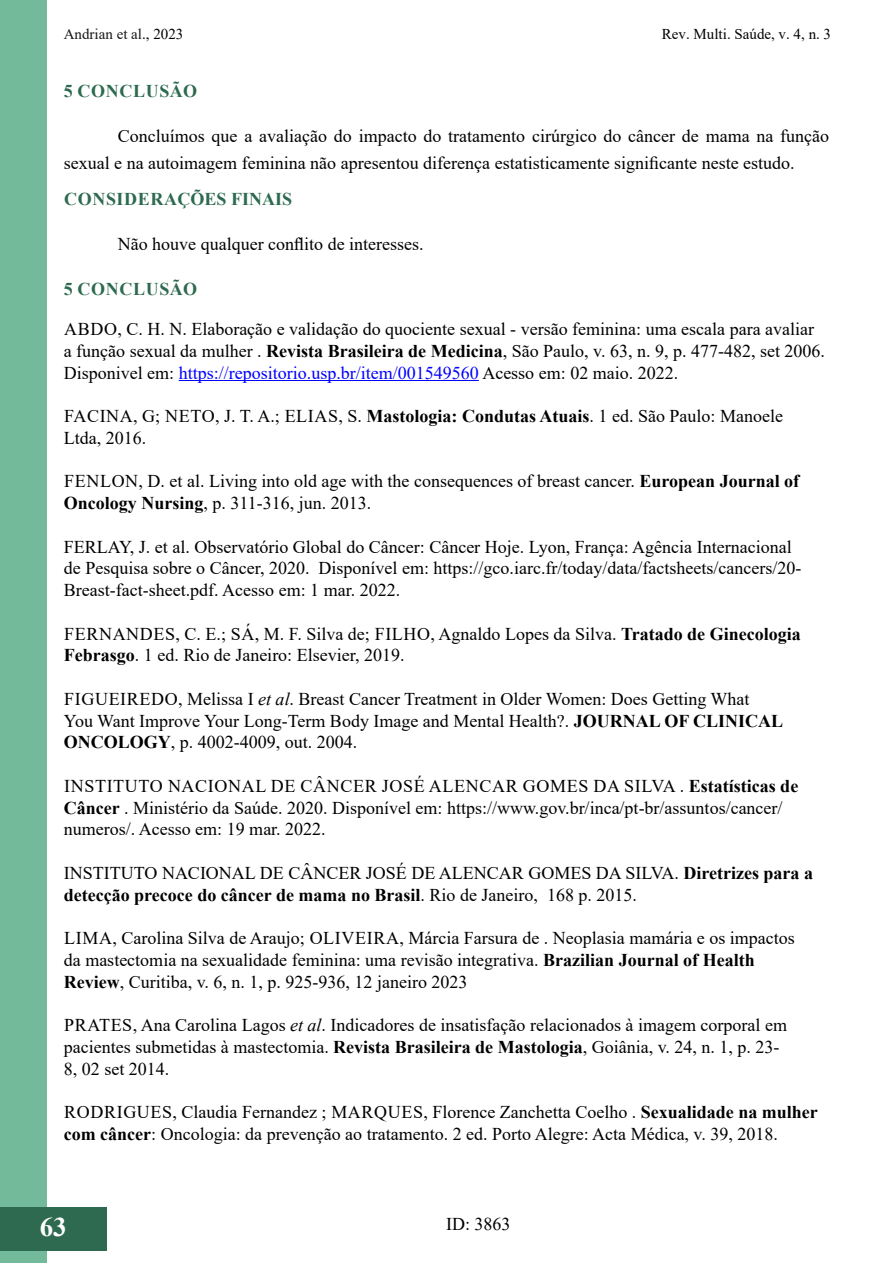
<style>
.page{position:relative;width:893px;height:1263px;background:#fff}
.page>*{position:absolute;margin:0;border:0;box-sizing:border-box;transform-origin:0 0}
.t1{font:700 27px "Times New Roman";color:#fff}
.t2{font:18px/21.8px "Times New Roman";color:#000}
.t3{font:700 18px "Times New Roman";letter-spacing:.035em;color:#2d6a4f}
.t4{font:15px "Times New Roman";color:#000}
.t5{font:15px "Times New Roman";color:#181717}
.s1{color:#000}
.s2{font-weight:700}
.s3{color:#00f}
.s4{font-style:italic}
</style>
<div class="page">
<div style="left:0;top:0;width:47px;height:1262px;background:#73ba9b"></div>
<hr style="left:892px;top:1207px;width:1px;height:43px;background:#2d6a4f">
<div style="left:0;top:1207px;width:106px;height:43px;background:#2d6a4f"></div>
<hr style="left:179px;top:380px;width:300px;height:1px;background:#00f">
<p class="t5" style="left:64px;top:24px;width:121px">Andrian et al<span class="s1">., 2023</span></p>
<p class="t4" style="left:662px;top:24px;width:171px">Rev. Multi. Saúde, v. 4, n. 3</p>
<p class="t3" style="left:64px;top:78px;width:135px">5 CONCLUSÃO</p>
<p class="t2" style="left:64px;top:122px;width:767px;line-height:27px;text-indent:54px">Concluímos que a avaliação do impacto do tratamento cirúrgico do câncer de mama na função sexual e na autoimagem feminina não apresentou diferença estatisticamente significante neste estudo.</p>
<p class="t3" style="left:64px;top:186px;width:229px">CONSIDERAÇÕES FINAIS</p>
<p class="t2" style="left:118px;top:233px;width:307px">Não houve qualquer conflito de interesses.</p>
<p class="t3" style="left:64px;top:276px;width:135px">5 CONCLUSÃO</p>
<p class="t2" style="left:64px;top:318px;width:763px">ABDO, C. H. N. Elaboração e validação do quociente sexual - versão feminina: uma escala para avaliar a função sexual da mulher . <span class="s2">Revista Brasileira de Medicina</span>, São Paulo, v. 63, n. 9, p. 477-482, set 2006.<br>Disponivel em: <span class="s3">https://repositorio.usp.br/item/001549560</span> Acesso em: 02 maio. 2022.</p>
<p class="t2" style="left:64px;top:404px;width:721px">FACINA, G; NETO, J. T. A.; ELIAS, S. <span class="s2">Mastologia: Condutas Atuais</span>. 1 ed. São Paulo: Manoele<br>Ltda, 2016.</p>
<p class="t2" style="left:64px;top:470px;width:737px">FENLON, D. et al. Living into old age with the consequences of breast cancer. <span class="s2">European Journal of<br>Oncology Nursing</span>, p. 311-316, jun. 2013.</p>
<p class="t2" style="left:64px;top:535px;width:739px">FERLAY, J. et al. Observatório Global do Câncer: Câncer Hoje. Lyon, França: Agência Internacional de Pesquisa sobre o Câncer, 2020. Disponível em: https://gco.iarc.fr/today/data/factsheets/cancers/20-<br>Breast-fact-sheet.pdf. Acesso em: 1 mar. 2022.</p>
<p class="t2" style="left:64px;top:622px;width:738px">FERNANDES, C. E.; SÁ, M. F. Silva de; FILHO, Agnaldo Lopes da Silva. <span class="s2">Tratado de Ginecologia<br>Febrasgo</span>. 1 ed. Rio de Janeiro: Elsevier, 2019.</p>
<p class="t2" style="left:64px;top:687px;width:721px">FIGUEIREDO, Melissa I <span class="s4">et al</span>. Breast Cancer Treatment in Older Women: Does Getting What<br>You Want Improve Your Long-Term Body Image and Mental Health?. <span class="s2">JOURNAL OF CLINICAL<br>ONCOLOGY</span>, p. 4002-4009, out. 2004.</p>
<p class="t2" style="left:64px;top:774px;width:736px">INSTITUTO NACIONAL DE CÂNCER JOSÉ ALENCAR GOMES DA SILVA . <span class="s2">Estatísticas de<br>Câncer</span> . Ministério da Saúde. 2020. Disponível em: https://www.gov.br/inca/pt-br/assuntos/cancer/ numeros/. Acesso em: 19 mar. 2022.</p>
<p class="t2" style="left:64px;top:861px;width:751px">INSTITUTO NACIONAL DE CÂNCER JOSÉ DE ALENCAR GOMES DA SILVA. <span class="s2">Diretrizes para a detecção precoce do câncer de mama no Brasil</span>. Rio de Janeiro, 168 p. 2015.</p>
<p class="t2" style="left:64px;top:926px;width:732px">LIMA, Carolina Silva de Araujo; OLIVEIRA, Márcia Farsura de . Neoplasia mamária e os impactos da mastectomia na sexualidade feminina: uma revisão integrativa. <span class="s2">Brazilian Journal of Health<br>Review</span>, Curitiba, v. 6, n. 1, p. 925-936, 12 janeiro 2023</p>
<p class="t2" style="left:64px;top:1013px;width:725px">PRATES, Ana Carolina Lagos <span class="s4">et al</span>. Indicadores de insatisfação relacionados à imagem corporal em pacientes submetidas à mastectomia. <span class="s2">Revista Brasileira de Mastologia</span>, Goiânia, v. 24, n. 1, p. 23-<br>8, 02 set 2014.</p>
<p class="t2" style="left:64px;top:1100px;width:756px">RODRIGUES, Claudia Fernandez ; MARQUES, Florence Zanchetta Coelho . <span class="s2">Sexualidade na mulher com câncer</span>: Oncologia: da prevenção ao tratamento. 2 ed. Porto Alegre: Acta Médica, v. 39, 2018.</p>
<h1 class="t1" style="left:40px;top:1207px;width:28px">63</h1>
<p class="t2" style="left:446px;top:1213px;width:66px">ID: 3863</p>
</div>
